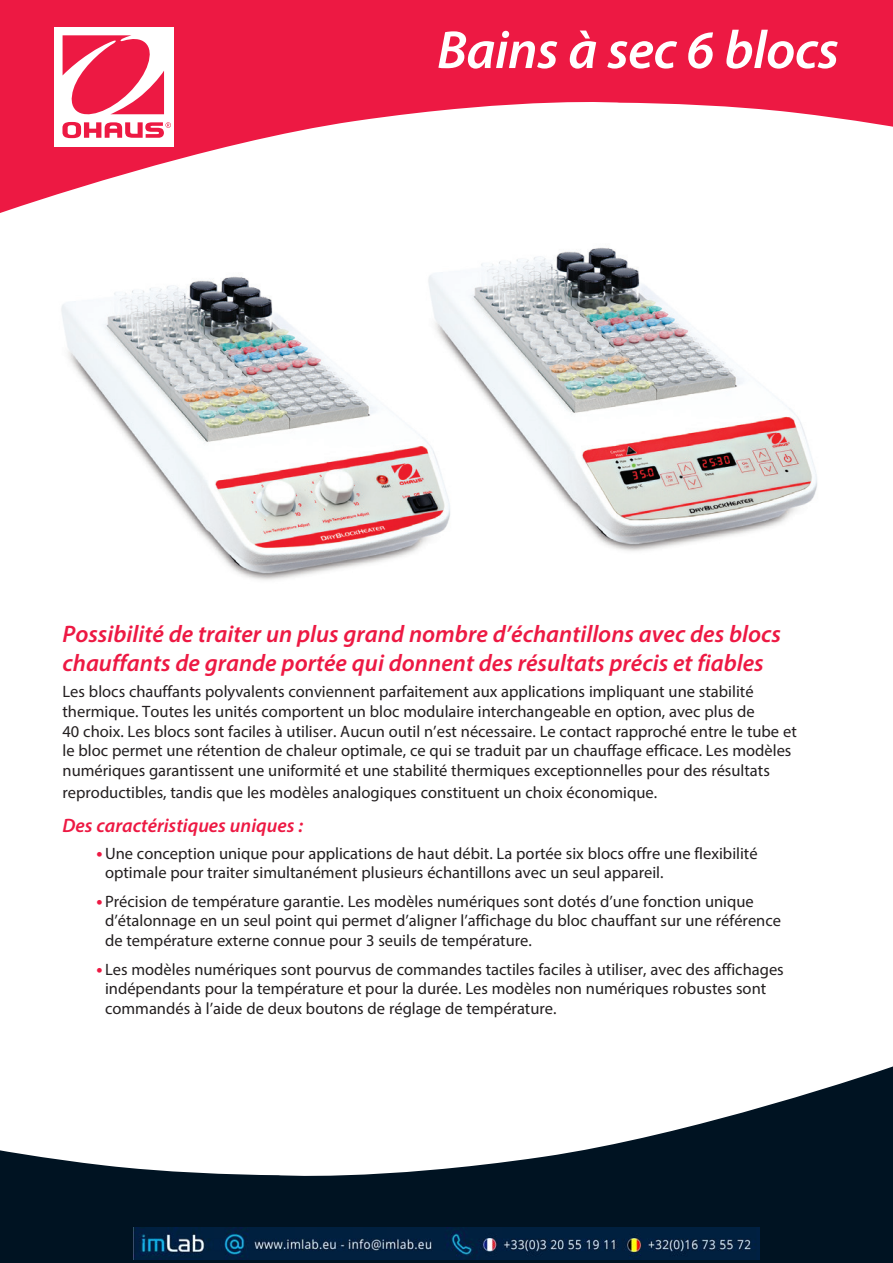
<style>
.page{position:relative;width:893px;height:1263px;background:#fff}
.page>*{position:absolute;margin:0;border:0;box-sizing:border-box;transform-origin:0 0}
.Cover_Product_Name{font:italic 600 54px "Myriad Pro";letter-spacing:-.01em;color:#fff}
.Cover_Headline_Text{font:italic 600 24px/28.8px "Myriad Pro";color:#ed1943}
.Cover_Standard_Featu{font:italic 600 19.5px "Myriad Pro";color:#ed1943}
.Cover_Copy_Text{font:16.5px/19.8px "Myriad Pro";color:#231f20}
.s1{font-weight:700;font-size:18px;color:#ed1943}
</style>
<div class="page">
<svg style="left:0;top:0;width:893px;height:213px;fill:#ed1943"></svg>
<div style="left:54px;top:27px;width:120px;height:119px;background:#fff"></div>
<svg style="left:62px;top:35px;width:109px;height:103px"></svg>
<svg style="left:0;top:1066px;width:893px;height:197px;fill:#001322"></svg>
<img style="left:415px;top:201px;width:415px;height:350px">
<img style="left:61px;top:228px;width:402px;height:352px">
<img style="left:134px;top:1228px;width:625px;height:32px">
<p class="Cover_Product_Name" style="left:437px;top:16px;width:403px">Bains à sec 6 blocs</p>
<p class="Cover_Headline_Text" style="left:63px;top:619px;width:720px">Possibilité de traiter un plus grand nombre d’échantillons avec des blocs chauffants de grande portée qui donnent des résultats précis et fiables</p>
<p class="Cover_Copy_Text" style="left:63px;top:681px;width:736px">Les blocs chauffants polyvalents conviennent parfaitement aux applications impliquant une stabilité thermique. Toutes les unités comportent un bloc modulaire interchangeable en option, avec plus de<br>40 choix. Les blocs sont faciles à utiliser. Aucun outil n’est nécessaire. Le contact rapproché entre le tube et le bloc permet une rétention de chaleur optimale, ce qui se traduit par un chauffage efficace. Les modèles numériques garantissent une uniformité et une stabilité thermiques exceptionnelles pour des résultats</p>
<p class="Cover_Copy_Text" style="left:63px;top:782px;width:596px">reproductibles, tandis que les modèles analogiques constituent un choix économique.</p>
<p class="Cover_Standard_Featu" style="left:63px;top:813px;width:242px">Des caractéristiques uniques :</p>
<p class="Cover_Copy_Text" style="left:105px;top:843px;width:654px;text-indent:-9px"><span class="s1">•</span>Une conception unique pour applications de haut débit. La portée six blocs offre une flexibilité optimale pour traiter simultanément plusieurs échantillons avec un seul appareil.</p>
<p class="Cover_Copy_Text" style="left:105px;top:891px;width:678px;text-indent:-9px"><span class="s1">•</span> Précision de température garantie. Les modèles numériques sont dotés d’une fonction unique d’étalonnage en un seul point qui permet d’aligner l’affichage du bloc chauffant sur une référence de température externe connue pour 3 seuils de température.</p>
<p class="Cover_Copy_Text" style="left:105px;top:959px;width:680px;text-indent:-9px"><span class="s1">•</span> Les modèles numériques sont pourvus de commandes tactiles faciles à utiliser, avec des affichages indépendants pour la température et pour la durée. Les modèles non numériques robustes sont commandés à l’aide de deux boutons de réglage de température.</p>
</div>
